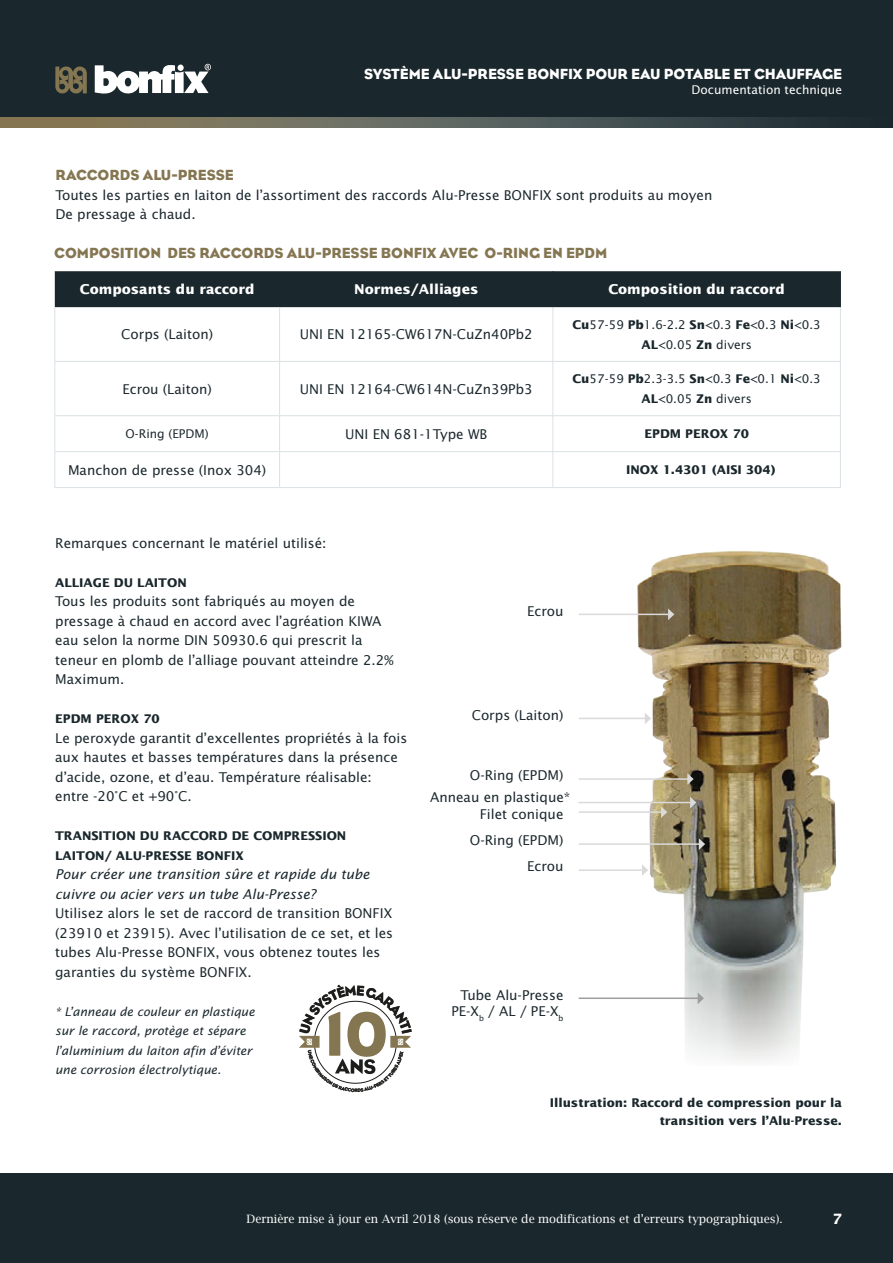
<style>
.page{position:relative;width:893px;height:1263px;background:#fff}
.page>*{position:absolute;margin:0;border:0;box-sizing:border-box;transform-origin:0 0}
.t1{font:15px "Eagle";color:#857652}
.t2{font:15px "Eagle";color:#fff}
.t3{font:700 14.25px "Lucida Sans Std";color:#fff}
.t4{font:13.5px/19.5px "Lucida Sans Std";color:#1a272c}
.t5{font:700 13.5px "Lucida Sans Std";color:#fff}
.t6{font:700 12px/19.5px "Lucida Sans Std";color:#1a272c}
.t7{font:italic 12px/19.5px "Lucida Sans Std";color:#1a272c}
.t8{font:12px/19.5px "Lucida Sans Std";color:#1a272c;text-align:center}
.t9{font:12px "Lucida Sans Std";color:#fff}
.t10{font:11.55px "Lucida Bright";color:#fff}
.t11{font:4.95px "Eagle";color:#1d1d1b}
.s1{font-weight:700}
.s2{font-style:italic}
</style>
<div class="page">
<svg style="left:0;top:117px;width:893px;height:11px;background:#5a5e54"></svg>
<div style="left:0;top:1174px;width:893px;height:89px;background:#1a272c"></div>
<div style="left:0;top:0;width:893px;height:117px;background:#1a272c"></div>
<svg style="left:55px;top:66px;width:32px;height:28px"></svg>
<svg style="left:95px;top:64px;width:116px;height:30px"></svg>
<img style="left:601px;top:551px;width:241px;height:509px">
<hr style="left:579px;top:843px;width:120px;height:2px;background:#dadada">
<svg style="left:699px;top:838px;width:6px;height:12px"></svg>
<hr style="left:579px;top:778px;width:109px;height:2px;background:#dadada">
<svg style="left:687px;top:773px;width:7px;height:12px"></svg>
<hr style="left:579px;top:997px;width:119px;height:2px;background:#9d9d9c">
<svg style="left:698px;top:992px;width:6px;height:12px"></svg>
<hr style="left:579px;top:614px;width:90px;height:1px;background:#dadada">
<svg style="left:668px;top:608px;width:6px;height:12px"></svg>
<hr style="left:579px;top:811px;width:83px;height:2px;background:#dadada">
<svg style="left:661px;top:806px;width:6px;height:12px"></svg>
<hr style="left:579px;top:718px;width:66px;height:1px;background:#dadada">
<svg style="left:645px;top:713px;width:6px;height:11px"></svg>
<hr style="left:579px;top:869px;width:64px;height:2px;background:#dadada">
<svg style="left:642px;top:864px;width:6px;height:12px"></svg>
<div style="left:55px;top:271px;width:785px;height:36px;background:#1a272c"></div>
<hr style="left:54px;top:307px;width:1px;height:54px;background:#dbe1e4">
<hr style="left:279px;top:307px;width:1px;height:54px;background:#dbe1e4">
<hr style="left:54px;top:362px;width:1px;height:53px;background:#dbe1e4">
<hr style="left:279px;top:362px;width:1px;height:53px;background:#dbe1e4">
<hr style="left:54px;top:416px;width:1px;height:35px;background:#dbe1e4">
<hr style="left:279px;top:416px;width:1px;height:35px;background:#dbe1e4">
<hr style="left:54px;top:452px;width:1px;height:35px;background:#dbe1e4">
<hr style="left:279px;top:452px;width:1px;height:35px;background:#dbe1e4">
<hr style="left:552px;top:307px;width:1px;height:54px;background:#dbe1e4">
<hr style="left:840px;top:307px;width:1px;height:54px;background:#dbe1e4">
<hr style="left:552px;top:362px;width:1px;height:53px;background:#dbe1e4">
<hr style="left:840px;top:362px;width:1px;height:53px;background:#dbe1e4">
<hr style="left:552px;top:416px;width:1px;height:35px;background:#dbe1e4">
<hr style="left:840px;top:416px;width:1px;height:35px;background:#dbe1e4">
<hr style="left:552px;top:452px;width:1px;height:35px;background:#dbe1e4">
<hr style="left:840px;top:452px;width:1px;height:35px;background:#dbe1e4">
<hr style="left:54px;top:361px;width:226px;height:1px;background:#dbe1e4">
<hr style="left:280px;top:361px;width:273px;height:1px;background:#dbe1e4">
<hr style="left:553px;top:361px;width:288px;height:1px;background:#dbe1e4">
<hr style="left:54px;top:415px;width:226px;height:1px;background:#dbe1e4">
<hr style="left:280px;top:415px;width:273px;height:1px;background:#dbe1e4">
<hr style="left:553px;top:415px;width:288px;height:1px;background:#dbe1e4">
<hr style="left:54px;top:451px;width:226px;height:1px;background:#dbe1e4">
<hr style="left:280px;top:451px;width:273px;height:1px;background:#dbe1e4">
<hr style="left:553px;top:451px;width:288px;height:1px;background:#dbe1e4">
<hr style="left:54px;top:487px;width:226px;height:1px;background:#dbe1e4">
<hr style="left:280px;top:487px;width:273px;height:1px;background:#dbe1e4">
<hr style="left:553px;top:487px;width:288px;height:1px;background:#dbe1e4">
<hr style="left:552px;top:271px;width:1px;height:36px;background:#1a272c">
<hr style="left:840px;top:271px;width:1px;height:36px;background:#1a272c">
<hr style="left:578px;top:802px;width:113px;height:1px;background:#dadada">
<svg style="left:690px;top:797px;width:6px;height:11px"></svg>
<svg style="left:299px;top:985px;width:113px;height:107px"></svg>
<p class="t2" style="left:364px;top:65px;width:479px">SYSTÈME ALU-PRESSE BONFIX POUR EAU POTABLE ET CHAUFFAGE</p>
<p class="t9" style="left:692px;top:82px;width:152px">Documentation technique</p>
<p class="t1" style="left:55px;top:167px;width:180px">RACCORDS ALU-PRESSE</p>
<p class="t4" style="left:55px;top:186px;width:658px">Toutes les parties en laiton de l’assortiment des raccords Alu-Presse BONFIX sont produits au moyen<br>De pressage à chaud.</p>
<p class="t1" style="left:54px;top:244px;width:555px">COMPOSITION DES RACCORDS ALU-PRESSE BONFIX AVEC O-RING EN EPDM</p>
<p class="t5" style="left:80px;top:282px;width:176px">Composants du raccord</p>
<p class="t5" style="left:354px;top:282px;width:126px">Normes/Alliages</p>
<p class="t5" style="left:608px;top:282px;width:178px">Composition du raccord</p>
<p class="t4" style="left:121px;top:325px;width:93px">Corps (Laiton)</p>
<p class="t4" style="left:300px;top:325px;width:234px">UNI EN 12165-CW617N-CuZn40Pb2</p>
<p class="t8" style="left:573px;top:315px;width:250px"><span class="s1">Cu</span>57-59 <span class="s1">Pb</span>1.6-2.2 <span class="s1">Sn</span>&lt;0.3 <span class="s1">Fe</span>&lt;0.3 <span class="s1">Ni</span>&lt;0.3<br><span class="s1">AL</span>&lt;0.05 <span class="s1">Zn</span> divers</p>
<p class="t4" style="left:122px;top:379px;width:91px">Ecrou (Laiton)</p>
<p class="t4" style="left:300px;top:379px;width:234px">UNI EN 12164-CW614N-CuZn39Pb3</p>
<p class="t8" style="left:573px;top:370px;width:250px"><span class="s1">Cu</span>57-59 <span class="s1">Pb</span>2.3-3.5 <span class="s1">Sn</span>&lt;0.3 <span class="s1">Fe</span>&lt;0.1 <span class="s1">Ni</span>&lt;0.3<br><span class="s1">AL</span>&lt;0.05 <span class="s1">Zn</span> divers</p>
<p class="t8" style="left:126px;top:424px;width:85px">O-Ring (EPDM)</p>
<p class="t4" style="left:345px;top:424px;width:144px">UNI EN 681-1Type WB</p>
<p class="t6" style="left:644px;top:424px;width:106px">EPDM PEROX 70</p>
<p class="t4" style="left:68px;top:460px;width:200px">Manchon de presse (Inox 304)</p>
<p class="t6" style="left:626px;top:460px;width:151px">INOX 1.4301 (AISI 304)</p>
<p class="t4" style="left:55px;top:533px;width:273px">Remarques concernant le matériel utilisé:</p>
<p class="t6" style="left:55px;top:573px;width:133px">ALLIAGE DU LAITON</p>
<p class="t4" style="left:55px;top:592px;width:340px">Tous les produits sont fabriqués au moyen de pressage à chaud en accord avec l’agréation KIWA eau selon la norme DIN 50930.6 qui prescrit la teneur en plomb de l’alliage pouvant atteindre 2.2% Maximum.</p>
<p class="t6" style="left:55px;top:709px;width:106px">EPDM PEROX 70</p>
<p class="t4" style="left:55px;top:728px;width:354px">Le peroxyde garantit d’excellentes propriétés à la fois aux hautes et basses températures dans la présence d’acide, ozone, et d’eau. Température réalisable: entre -20°C et +90°C.</p>
<p class="t6" style="left:55px;top:826px;width:293px">TRANSITION DU RACCORD DE COMPRESSION<br>LAITON/ ALU-PRESSE BONFIX</p>
<p class="t4" style="left:55px;top:865px;width:339px"><span class="s2">Pour créer une transition sûre et rapide du tube cuivre ou acier vers un tube Alu-Presse?<br></span>Utilisez alors le set de raccord de transition BONFIX (23910 et 23915). Avec l’utilisation de ce set, et les tubes Alu-Presse BONFIX, vous obtenez toutes les garanties du système BONFIX.</p>
<p class="t7" style="left:55px;top:1002px;width:201px">* L’anneau de couleur en plastique sur le raccord, protège et sépare l’aluminium du laiton afin d’éviter une corrosion électrolytique.</p>
<p class="t11" style="left:354px;top:1087px;width:5px">R</p>
<p class="t4" style="left:527px;top:601px;width:38px">Ecrou</p>
<p class="t4" style="left:472px;top:705px;width:93px">Corps (Laiton)</p>
<p class="t4" style="left:470px;top:766px;width:95px">O-Ring (EPDM)</p>
<p class="t4" style="left:470px;top:802px;width:95px;line-height:25px;text-align:right">Filet conique<br>O-Ring (EPDM)</p>
<p class="t4" style="left:430px;top:787px;width:142px">Anneau en plastique*</p>
<p class="t4" style="left:527px;top:857px;width:38px">Ecrou</p>
<p class="t4" style="left:451px;top:987px;width:114px;line-height:16.5px;text-align:right">Tube Alu-Presse<br>PE-X<sub>b</sub> / AL / PE-X<sub>b</sub></p>
<p class="t6" style="left:550px;top:1094px;width:294px;line-height:18px;text-align:right">Illustration: Raccord de compression pour la transition vers l’Alu-Presse.</p>
<p class="t10" style="left:246px;top:1212px;width:537px">Dernière mise à jour en Avril 2018 (sous réserve de modifications et d’erreurs typographiques).</p>
<p class="t3" style="left:832px;top:1211px;width:11px">7</p>
</div>
